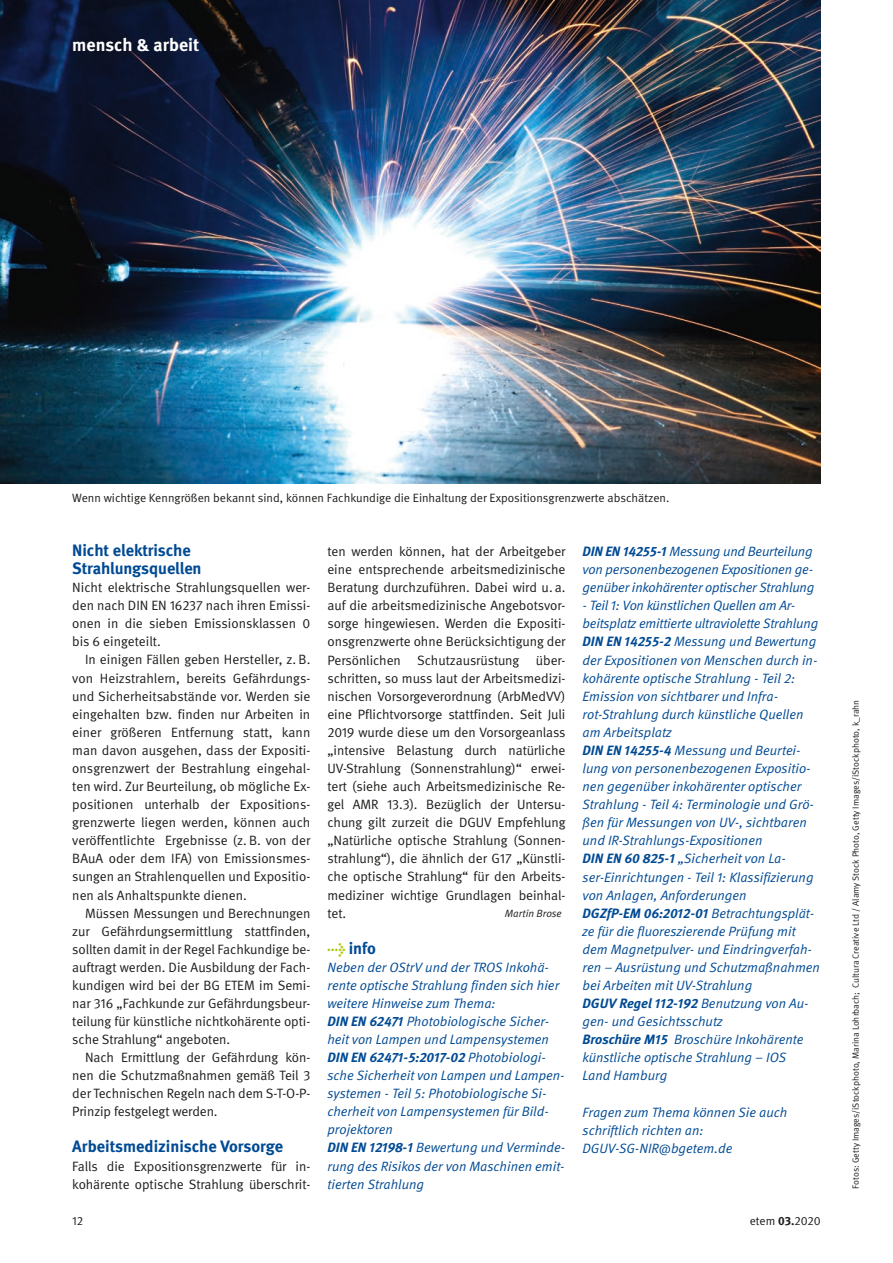
<style>
.page{position:relative;width:893px;height:1263px;background:#fff}
.page>*{position:absolute;margin:0;border:0;box-sizing:border-box;transform-origin:0 0}
.t1{font:700 18px "DGUV Meta";color:#fff}
.t2{font:700 16.5px/18px "DGUV Meta";letter-spacing:-.005em;color:#004a94}
.t3{font:13.5px/18.1px "DGUV Meta";letter-spacing:-.005em;color:#1d1d1b;text-align:justify}
.t4{font:italic 13.5px/18.1px "DGUV Meta";color:#004a94}
.t5{font:12px "DGUV Meta";color:#1d1d1b}
.t6{font:italic 10.5px "DGUV Meta";color:#1d1d1b}
.t7{font:9px "DGUV Meta";color:#1d1d1b}
.s1{font-size:15px;color:#afca0b}
.s2{font-weight:700}
</style>
<div class="page">
<img style="left:0;top:0;width:821px;height:484px">
<h1 class="t1" style="left:72px;top:34px;width:129px">mensch &amp; arbeit</h1>
<p class="t5" style="left:72px;top:491px;width:599px">Wenn wichtige Kenngrößen bekannt sind, können Fachkundige die Einhaltung der Expositionsgrenzwerte abschätzen.</p>
<h4 class="t2" style="left:72px;top:542px;width:131px">Nicht elektrische<br>Strahlungsquellen</h4>
<p class="t3" style="left:72px;top:579px;width:240px">Nicht elektrische Strahlungsquellen wer&shy;den nach DIN EN 16237 nach ihren Emissi&shy;onen in die sieben Emissionsklassen 0 bis 6 eingeteilt.</p>
<p class="t3" style="left:72px;top:651px;width:240px;text-indent:13px">In einigen Fällen geben Hersteller, z. B. von Heizstrahlern, bereits Gefährdungs&shy;und Sicherheitsabstände vor. Werden sie eingehalten bzw. finden nur Arbeiten in einer größeren Entfernung statt, kann man davon ausgehen, dass der Expositi&shy;onsgrenzwert der Bestrahlung eingehal&shy;ten wird. Zur Beurteilung, ob mögliche Ex&shy;positionen unterhalb der Expositions&shy;grenzwerte liegen werden, können auch veröffentlichte Ergebnisse (z. B. von der BAuA oder dem IFA) von Emissionsmes&shy;sungen an Strahlenquellen und Expositio&shy;nen als Anhaltspunkte dienen.</p>
<p class="t3" style="left:72px;top:904px;width:240px;text-indent:13px">Müssen Messungen und Berechnungen zur Gefährdungsermittlung stattfinden, sollten damit in der Regel Fachkundige be&shy;auftragt werden. Die Ausbildung der Fach&shy;kundigen wird bei der BG ETEM im Semi&shy;nar 316 „Fachkunde zur Gefährdungsbeur&shy;teilung für künstliche nichtkohärente opti&shy;sche Strahlung“ angeboten.</p>
<p class="t3" style="left:72px;top:1049px;width:240px;text-indent:13px">Nach Ermittlung der Gefährdung kön&shy;nen die Schutzmaßnahmen gemäß Teil 3 der Technischen Regeln nach dem S-T-O-P-Prinzip festgelegt werden.</p>
<h4 class="t2" style="left:72px;top:1138px;width:212px">Arbeitsmedizinische Vorsorge</h4>
<p class="t3" style="left:72px;top:1157px;width:240px">Falls die Expositionsgrenzwerte für in&shy;kohärente optische Strahlung überschrit-</p>
<p class="t3" style="left:327px;top:543px;width:240px">ten werden können, hat der Arbeitgeber eine entsprechende arbeitsmedizinische Beratung durchzuführen. Dabei wird u. a. auf die arbeitsmedizinische Angebotsvor&shy;sorge hingewiesen. Werden die Expositi&shy;onsgrenzwerte ohne Berücksichtigung der Persönlichen Schutzausrüstung über&shy;schritten, so muss laut der Arbeitsmedizi&shy;nischen Vorsorgeverordnung (ArbMedVV) eine Pflichtvorsorge stattfinden. Seit Juli 2019 wurde diese um den Vorsorgeanlass „intensive Belastung durch natürliche UV-Strahlung (Sonnenstrahlung)“ erwei&shy;tert (siehe auch Arbeitsmedizinische Re&shy;gel AMR 13.3). Bezüglich der Untersu&shy;chung gilt zurzeit die DGUV Empfehlung „Natürliche optische Strahlung (Sonnen&shy;strahlung“), die ähnlich der G17 „Künstli&shy;che optische Strahlung“ für den Arbeits&shy;mediziner wichtige Grundlagen beinhal&shy;tet.</p>
<p class="t6" style="left:505px;top:908px;width:59px">Martin Brose</p>
<h5 class="t2" style="left:327px;top:939px;width:50px"><span class="s1">→</span> info</h5>
<p class="t4" style="left:327px;top:958px;width:233px">Neben der OStrV und der TROS Inkohä&shy;rente optische Strahlung finden sich hier weitere Hinweise zum Thema:</p>
<p class="t4" style="left:327px;top:1012px;width:223px"><span class="s2">DIN EN 62471</span> Photobiologische Sicher&shy;heit von Lampen und Lampensystemen</p>
<p class="t4" style="left:327px;top:1049px;width:239px"><span class="s2">DIN EN 62471-5:2017-02</span> Photobiologi&shy;sche Sicherheit von Lampen und Lampen&shy;systemen - Teil 5: Photobiologische Si&shy;cherheit von Lampensystemen für Bild&shy;projektoren</p>
<p class="t4" style="left:327px;top:1139px;width:239px;text-align:justify"><span class="s2">DIN EN 12198-1</span> Bewertung und Verminde&shy;rung des Risikos der von Maschinen emit&shy;tierten Strahlung</p>
<p class="t4" style="left:583px;top:543px;width:233px"><span class="s2">DIN EN 14255-1</span> Messung und Beurteilung von personenbezogenen Expositionen ge&shy;genüber inkohärenter optischer Strahlung</p>
<p class="t4" style="left:583px;top:597px;width:237px">- Teil 1: Von künstlichen Quellen am Ar&shy;beitsplatz emittierte ultraviolette Strahlung</p>
<p class="t4" style="left:583px;top:633px;width:236px"><span class="s2">DIN EN 14255-2</span> Messung und Bewertung der Expositionen von Menschen durch in&shy;kohärente optische Strahlung - Teil 2:<br>Emission von sichtbarer und Infra&shy;rot-Strahlung durch künstliche Quellen am Arbeitsplatz</p>
<p class="t4" style="left:583px;top:741px;width:233px"><span class="s2">DIN EN 14255-4</span> Messung und Beurtei&shy;lung von personenbezogenen Expositio&shy;nen gegenüber inkohärenter optischer Strahlung - Teil 4: Terminologie und Grö&shy;ßen für Messungen von UV-, sichtbaren und IR-Strahlungs-Expositionen</p>
<p class="t4" style="left:583px;top:850px;width:233px"><span class="s2">DIN EN 60 825-1</span> „Sicherheit von La&shy;ser-Einrichtungen - Teil 1: Klassifizierung von Anlagen, Anforderungen</p>
<p class="t4" style="left:583px;top:904px;width:239px"><span class="s2">DGZfP-EM 06:2012-01</span> Betrachtungsplät&shy;ze für die fluoreszierende Prüfung mit dem Magnetpulver- und Eindringverfah&shy;ren – Ausrüstung und Schutzmaßnahmen bei Arbeiten mit UV-Strahlung</p>
<p class="t4" style="left:583px;top:995px;width:228px"><span class="s2">DGUV Regel 112-192</span> Benutzung von Au&shy;gen- und Gesichtsschutz</p>
<p class="t4" style="left:583px;top:1031px;width:222px"><span class="s2">Broschüre M15</span> Broschüre Inkohärente künstliche optische Strahlung – IOS<br>Land Hamburg</p>
<p class="t4" style="left:583px;top:1103px;width:206px">Fragen zum Thema können Sie auch schriftlich richten an:</p>
<p class="t4" style="left:583px;top:1139px;width:151px">DGUV-SG-NIR@bgetem.de</p>
<p class="t5" style="left:72px;top:1213px;width:12px">12</p>
<p class="t5" style="left:750px;top:1213px;width:72px">etem <span class="s2">03.</span>2020</p>
<p class="t7" style="left:851px;top:1188px;width:490px;rotate:-90deg">Fotos: Getty Images/iStockphoto, Marina Lohrbach; Cultura Creative Ltd / Alamy Stock Photo, Getty Images/iStockphoto, k_rahn</p>
</div>
